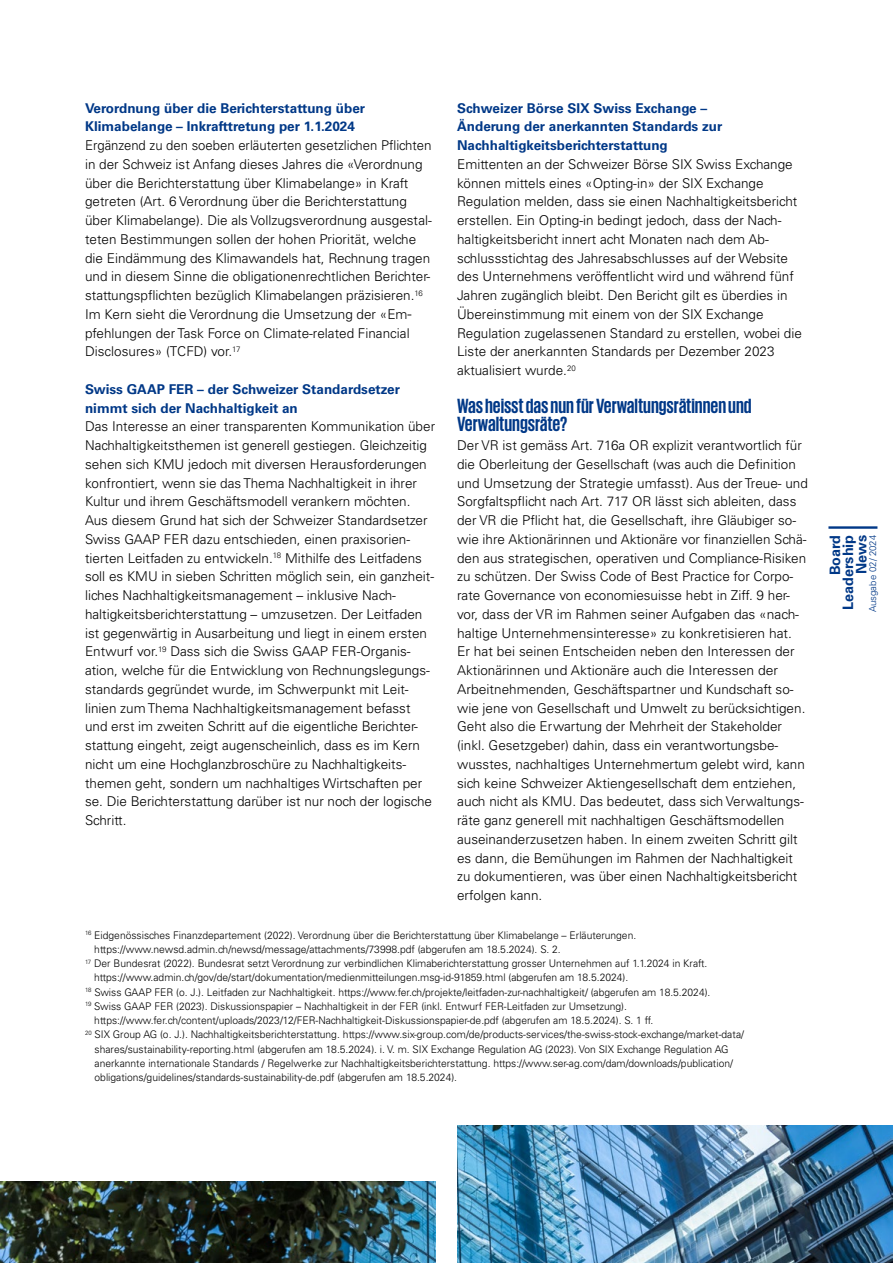
<style>
.page{position:relative;width:893px;height:1263px;background:#fff}
.page>*{position:absolute;margin:0;border:0;box-sizing:border-box;transform-origin:0 0}
.t1{font:700 21px/18.8px "KPMG";color:#003887}
.t2{font:700 14.4px/13.2px "Univers LT Std";color:#003887;text-align:right}
.t3{font:300 13.5px/18.8px "Univers LT Std";color:#000}
.t4{font:700 13.5px/18.8px "Univers LT Std";color:#003887}
.t5{font:300 10.5px "Univers LT Std";color:#000}
.t6{font:300 9.6px "Univers LT Std";color:#003887}
</style>
<div class="page">
<hr style="left:828px;top:526px;width:49px;height:3px;background:#003887">
<img style="left:0;top:1181px;width:435px;height:82px">
<img style="left:457px;top:1125px;width:435px;height:138px">
<p class="t4" style="left:85px;top:98px;width:282px">Verordnung über die Berichterstattung über<br>Klimabelange – Inkrafttretung per 1.1.2024</p>
<p class="t3" style="left:85px;top:136px;width:348px">Ergänzend zu den soeben erläuterten gesetzlichen Pflichten in der Schweiz ist Anfang dieses Jahres die «Verordnung über die Berichterstattung über Klimabelange» in Kraft getreten (Art. 6 Verordnung über die Berichterstattung über Klimabelange). Die als Vollzugsverordnung ausgestal&shy;teten Bestimmungen sollen der hohen Priorität, welche die Eindämmung des Klimawandels hat, Rechnung tragen und in diesem Sinne die obligationenrechtlichen Berichter&shy;stattungspflichten bezüglich Klimabelangen präzisieren.<sup>16<br></sup>Im Kern sieht die Verordnung die Umsetzung der «Em&shy;pfehlungen der Task Force on Climate-related Financial Disclosures» (TCFD) vor.<sup>17</sup></p>
<p class="t4" style="left:85px;top:380px;width:316px">Swiss GAAP FER – der Schweizer Standardsetzer nimmt sich der Nachhaltigkeit an</p>
<p class="t3" style="left:85px;top:417px;width:352px">Das Interesse an einer transparenten Kommunikation über Nachhaltigkeitsthemen ist generell gestiegen. Gleichzeitig sehen sich KMU jedoch mit diversen Herausforderungen konfrontiert, wenn sie das Thema Nachhaltigkeit in ihrer Kultur und ihrem Geschäftsmodell verankern möchten.<br>Aus diesem Grund hat sich der Schweizer Standardsetzer Swiss GAAP FER dazu entschieden, einen praxisorien&shy;tierten Leitfaden zu entwickeln.<sup>18</sup> Mithilfe des Leitfadens soll es KMU in sieben Schritten möglich sein, ein ganzheit&shy;liches Nachhaltigkeitsmanagement – inklusive Nach&shy;haltigkeitsberichterstattung – umzusetzen. Der Leitfaden ist gegenwärtig in Ausarbeitung und liegt in einem ersten Entwurf vor.<sup>19</sup> Dass sich die Swiss GAAP FER-Organis&shy;ation, welche für die Entwicklung von Rechnungslegungs&shy;standards gegründet wurde, im Schwerpunkt mit Leit&shy;linien zum Thema Nachhaltigkeitsmanagement befasst und erst im zweiten Schritt auf die eigentliche Berichter&shy;stattung eingeht, zeigt augenscheinlich, dass es im Kern nicht um eine Hochglanzbroschüre zu Nachhaltigkeits&shy;themen geht, sondern um nachhaltiges Wirtschaften per se. Die B e richterstattung darüber ist nur noch der logische Schritt.</p>
<p class="t4" style="left:457px;top:98px;width:267px">Schweizer Börse SIX Swiss Exchange –<br>Änderung der anerkannten Standards zur<br>Nachhaltigkeitsberichterstattung</p>
<p class="t3" style="left:457px;top:155px;width:346px">Emittenten an der Schweizer Börse SIX Swiss Exchange können mittels eines «Opting-in» der SIX Exchange Regulation melden, dass sie einen Nachhaltigkeitsbericht erstellen. Ein Opting-in bedingt jedoch, dass der Nach&shy;haltigkeitsbericht innert acht Monaten nach dem Ab&shy;schlussstichtag des Jahresabschlusses auf der Website des Unternehmens veröffentlicht wird und während fünf Jahren zugänglich bleibt. Den Bericht gilt es überdies in Übereinstimmung mit einem von der SIX Exchange Regulation zugelassenen Standard zu erstellen, wobei die Liste der anerkannten Standards per Dezember 2023 aktualisiert wurde.<sup>20</sup></p>
<h1 class="t1" style="left:457px;top:395px;width:296px">Was heisst das nun für Verwaltungsrätinnen und<br>Verwaltungsräte?</h1>
<p class="t3" style="left:457px;top:436px;width:352px">Der VR ist gemäss Art. 716a OR explizit verantwortlich für die Oberleitung der Gesellschaft (was auch die Definition und Umsetzung der Strategie umfasst). Aus der Treue- und Sorgfaltspflicht nach Art. 717 OR lässt sich ableiten, dass der VR die Pflicht hat, die Gesellschaft, ihre Gläubiger so&shy;wie ihre Aktionärinnen und Aktionäre vor finanziellen Schä&shy;den aus strategischen, operativen und Compliance-Risiken zu schützen. Der Swiss Code of Best Practice for Corpo&shy;rate Governance von economiesuisse hebt in Ziff. 9 her&shy;vor, dass der VR im Rahmen seiner Aufgaben das «nach&shy;haltige Unter nehmensinteresse» zu konkretisieren hat.<br>Er hat bei seinen Entscheiden neben den Interessen der Aktionärinnen und Aktionäre auch die Interessen der Arbeitnehmenden, Geschäftspartner und Kundschaft so&shy;wie jene von Gesellschaft und Umwelt zu berücksichtigen.<br>Geht also die Erwartung der Mehrheit der Stakeholder (inkl. Gesetzgeber) dahin, dass ein verantwortungsbe&shy;wusstes, nachhaltiges Unternehmertum gelebt wird, kann sich keine Schweizer Aktiengesellschaft dem entziehen, auch nicht als KMU. Das bedeutet, dass sich Verwaltungs&shy;räte ganz generell mit nachhaltigen Geschäftsmodellen auseinanderzusetzen haben. In einem zweiten Schritt gilt es dann, die Bemühungen im Rahmen der Nachhaltigkeit zu dokumentieren, was über einen Nachhaltigkeitsbericht erfolgen kann.</p>
<p class="t5" style="left:85px;top:928px;width:553px"><sup>16</sup> Eidgenössisches Finanzdepartement (2022). Verordnung über die Berichterstattung über Klimabelange – Erläuterungen.</p>
<p class="t5" style="left:94px;top:943px;width:468px">https://www.newsd.admin.ch/newsd/message/attachments/73998.pdf (abgerufen am 18.5.2024). S. 2.</p>
<p class="t5" style="left:85px;top:957px;width:624px"><sup>17</sup> Der Bundesrat (2022). Bundesrat setzt Verordnung zur verbindlichen Klimaberichterstattung grosser Unternehmen auf 1.1.2024 in Kraft.</p>
<p class="t5" style="left:94px;top:971px;width:536px">https://www.admin.ch/gov/de/start/dokumentation/medienmitteilungen.msg-id-91859.html (abgerufen am 18.5.2024).</p>
<p class="t5" style="left:85px;top:985px;width:627px"><sup>18</sup> Swiss GAAP FER (o. J.). Leitfaden zur Nachhaltigkeit. https://www.fer.ch/projekte/leitfaden-zur-nachhaltigkeit/ (abgerufen am 18.5.2024).</p>
<p class="t5" style="left:85px;top:1000px;width:543px"><sup>19</sup> Swiss GAAP FER (2023). Diskussionspapier – Nachhaltigkeit in der FER (inkl. Entwurf FER-Leitfaden zur Umsetzung).</p>
<p class="t5" style="left:94px;top:1014px;width:561px">https://www.fer.ch/content/uploads/2023/12/FER-Nachhaltigkeit-Diskussionspapier-de.pdf (abgerufen am 18.5.2024). S. 1 ff.</p>
<p class="t5" style="left:85px;top:1028px;width:660px"><sup>20</sup> SIX Group AG (o. J.). Nachhaltigkeitsberichterstattung. https://www.six-group.com/de/products-services/the-swiss-stock-exchange/market-data/</p>
<p class="t5" style="left:95px;top:1042px;width:635px">shares/sustainability-reporting.html (abgerufen am 18.5.2024). i. V. m. SIX Exchange Regulation AG (2023). Von SIX Exchange Regulation AG</p>
<p class="t5" style="left:95px;top:1057px;width:640px">anerkannte internationale Standards / Regelwerke zur Nachhaltigkeitsberichterstattung. https://www.ser-ag.com/dam/downloads/publication/</p>
<p class="t5" style="left:95px;top:1071px;width:364px">obligations/guidelines/standards-sustainability-de.pdf (abgerufen am 18.5.2024).</p>
<p class="t2" style="left:828px;top:610px;width:77px;rotate:-90deg">Board<br>Leadership<br>News</p>
<p class="t6" style="left:867px;top:612px;width:79px;rotate:-90deg">Ausgabe 02/ 2024</p>
</div>
